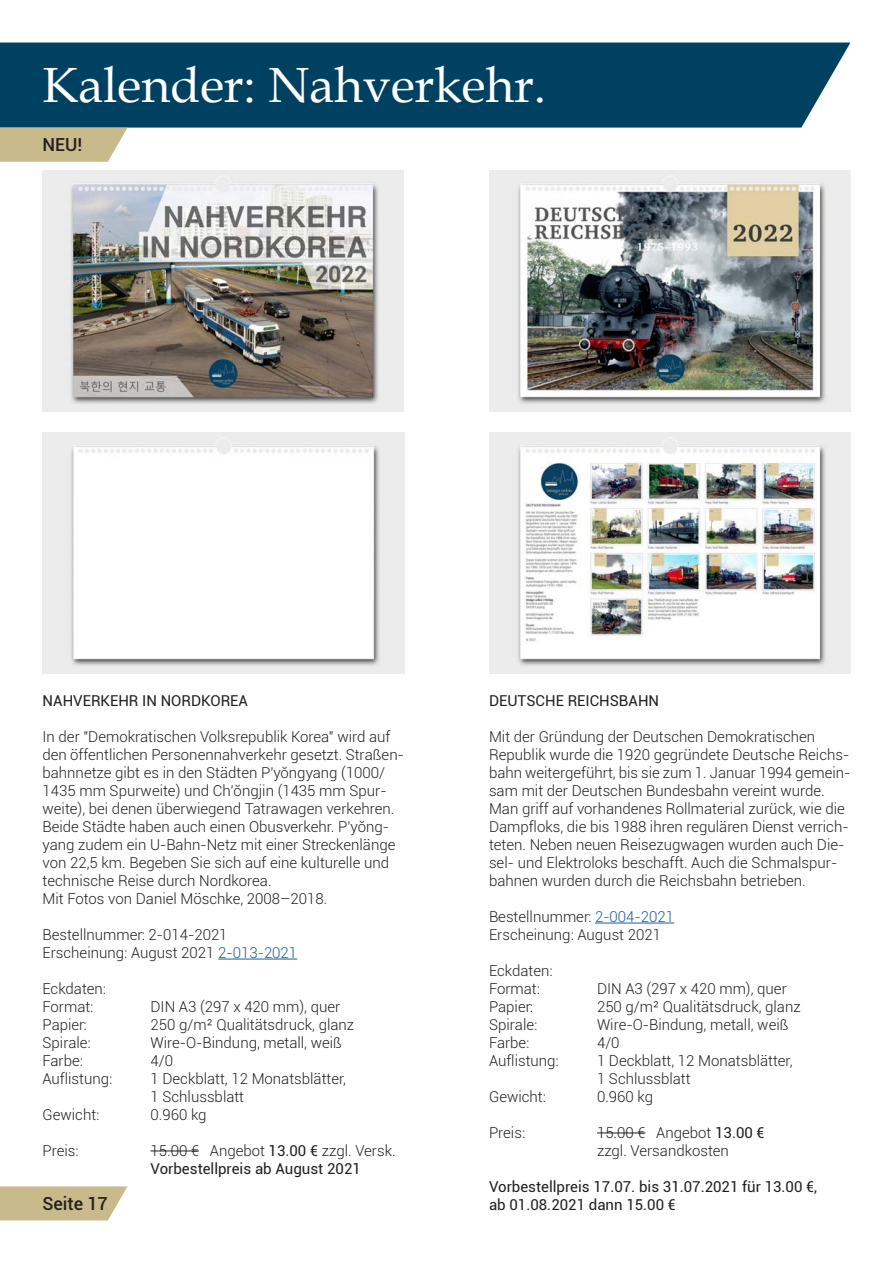
<style>
.page{position:relative;width:893px;height:1263px;background:#fff}
.page>*{position:absolute;margin:0;border:0;box-sizing:border-box;transform-origin:0 0}
.t1{font:49.5px "Book Antiqua";color:#fff}
.t2{font:500 18px "Roboto";color:#231f20}
.t3{font:300 15px/18px "Roboto";color:#231f20}
.t4{font:15px/18px "Roboto";color:#231f20}
.s1{color:#175d9e}
.s2{font-weight:400}
.s3{font-weight:300}
</style>
<div class="page">
<div style="left:0;top:43px;width:850px;height:85px;background:#004162"></div>
<hr style="left:218px;top:959px;width:79px;height:1px;background:#175d9e">
<hr style="left:151px;top:1150px;width:48px;height:1px;background:#231f20">
<hr style="left:595px;top:923px;width:79px;height:1px;background:#175d9e">
<hr style="left:597px;top:1132px;width:48px;height:1px;background:#231f20">
<svg style="left:0;top:1186px;width:127px;height:34px"></svg>
<svg style="left:0;top:128px;width:127px;height:34px"></svg>
<img style="left:489px;top:170px;width:361px;height:241px">
<img style="left:489px;top:432px;width:361px;height:241px">
<img style="left:43px;top:170px;width:361px;height:241px">
<img style="left:43px;top:432px;width:361px;height:241px">
<div style="left:78px;top:459px;width:290px;height:192px;background:#fff"></div>
<h1 class="t1" style="left:43px;top:50px;width:505px">Kalender: Nahverkehr.</h1>
<p class="t2" style="left:42px;top:132px;width:41px">NEU!</p>
<p class="t4" style="left:43px;top:691px;width:207px">NAHVERKEHR IN NORDKOREA</p>
<p class="t3" style="left:43px;top:727px;width:363px">In der "Demokratischen Volksrepublik Korea" wird auf den öffentlichen Personennahverkehr gesetzt. Straßen&shy;bahnnetze gibt es in den Städten P'yŏngyang (1000/ 1435 mm Spurweite) und Ch’ŏngjin (1435 mm Spur&shy;weite), bei denen überwiegend Tatrawagen verkehren.<br>Beide Städte haben auch einen Obusverkehr. P'yŏng&shy;yang zudem ein U-Bahn-Netz mit einer Streckenlänge von 22,5 km. Begeben Sie sich auf eine kulturelle und technische Reise durch Nordkorea.<br>Mit Fotos von Daniel Möschke, 2008–2018.</p>
<p class="t3" style="left:43px;top:925px;width:256px">Bestellnummer: 2-014-2021<br>Erscheinung: August 2021 <span class="s1">2-013-2021</span></p>
<p class="t3" style="left:43px;top:979px;width:65px">Eckdaten:<br>Format:</p>
<p class="t4" style="left:489px;top:691px;width:172px">DEUTSCHE REICHSBAHN</p>
<p class="t3" style="left:489px;top:727px;width:363px">Mit der Gründung der Deutschen Demokratischen Republik wurde die 1920 gegründete Deutsche Reichs&shy;bahn weitergeführt, bis sie zum 1. Januar 1994 gemein&shy;sam mit der Deutschen Bundesbahn vereint wurde.<br>Man griff auf vorhandenes Rollmaterial zurück, wie die Dampfloks, die bis 1988 ihren regulären Dienst verrich&shy;teten. Neben neuen Reisezugwagen wurden auch Die&shy;sel- und Elektroloks beschafft. Auch die Schmalspur&shy;bahnen wurden durch die Reichsbahn betrieben.</p>
<p class="t3" style="left:489px;top:907px;width:187px">Bestellnummer: <span class="s1">2-004-2021<br></span>Erscheinung: August 2021</p>
<p class="t3" style="left:489px;top:961px;width:65px">Eckdaten:<br>Format:</p>
<p class="t3" style="left:597px;top:979px;width:191px">DIN A3 (297 x 420 mm), quer</p>
<p class="t3" style="left:151px;top:997px;width:191px">DIN A3 (297 x 420 mm), quer</p>
<p class="t3" style="left:489px;top:997px;width:46px">Papier:</p>
<p class="t3" style="left:597px;top:997px;width:205px">250 g/m² Qualitätsdruck, glanz</p>
<p class="t3" style="left:489px;top:1015px;width:50px">Spirale:</p>
<p class="t3" style="left:597px;top:1015px;width:193px">Wire-O-Bindung, metall, weiß</p>
<p class="t3" style="left:489px;top:1033px;width:42px">Farbe:</p>
<p class="t3" style="left:597px;top:1033px;width:24px">4/0</p>
<p class="t3" style="left:489px;top:1051px;width:71px">Auflistung:</p>
<p class="t3" style="left:597px;top:1051px;width:197px">1 Deckblatt, 12 Monatsblätter,<br>1 Schlussblatt</p>
<p class="t3" style="left:489px;top:1087px;width:58px">Gewicht:</p>
<p class="t3" style="left:597px;top:1087px;width:58px">0.960 kg</p>
<p class="t3" style="left:489px;top:1123px;width:38px">Preis:</p>
<p class="t3" style="left:597px;top:1123px;width:169px">15.00 € Angebot <span class="s2">13.00 € </span>zzgl. Versandkosten</p>
<p class="t4" style="left:489px;top:1177px;width:330px">Vorbestellpreis 17.07. bis 31.07.2021 für 13.00 €,</p>
<p class="t3" style="left:43px;top:1015px;width:46px">Papier:</p>
<p class="t3" style="left:151px;top:1015px;width:205px">250 g/m² Qualitätsdruck, glanz</p>
<p class="t3" style="left:43px;top:1033px;width:50px">Spirale:</p>
<p class="t3" style="left:151px;top:1033px;width:193px">Wire-O-Bindung, metall, weiß</p>
<p class="t3" style="left:43px;top:1051px;width:42px">Farbe:</p>
<p class="t3" style="left:151px;top:1051px;width:24px">4/0</p>
<p class="t3" style="left:43px;top:1069px;width:71px">Auflistung:</p>
<p class="t3" style="left:151px;top:1069px;width:197px">1 Deckblatt, 12 Monatsblätter,<br>1 Schlussblatt</p>
<p class="t3" style="left:43px;top:1105px;width:58px">Gewicht:</p>
<p class="t3" style="left:151px;top:1105px;width:58px">0.960 kg</p>
<p class="t3" style="left:43px;top:1141px;width:38px">Preis:</p>
<p class="t4" style="left:151px;top:1141px;width:247px"><span class="s3">15.00 € Angebot</span> 13.00 € <span class="s3">zzgl. Versk.<br></span>Vorbestellpreis ab August 2021</p>
<p class="t2" style="left:42px;top:1191px;width:67px">Seite 17</p>
<p class="t4" style="left:489px;top:1195px;width:188px">ab 01.08.2021 dann 15.00 €</p>
</div>
